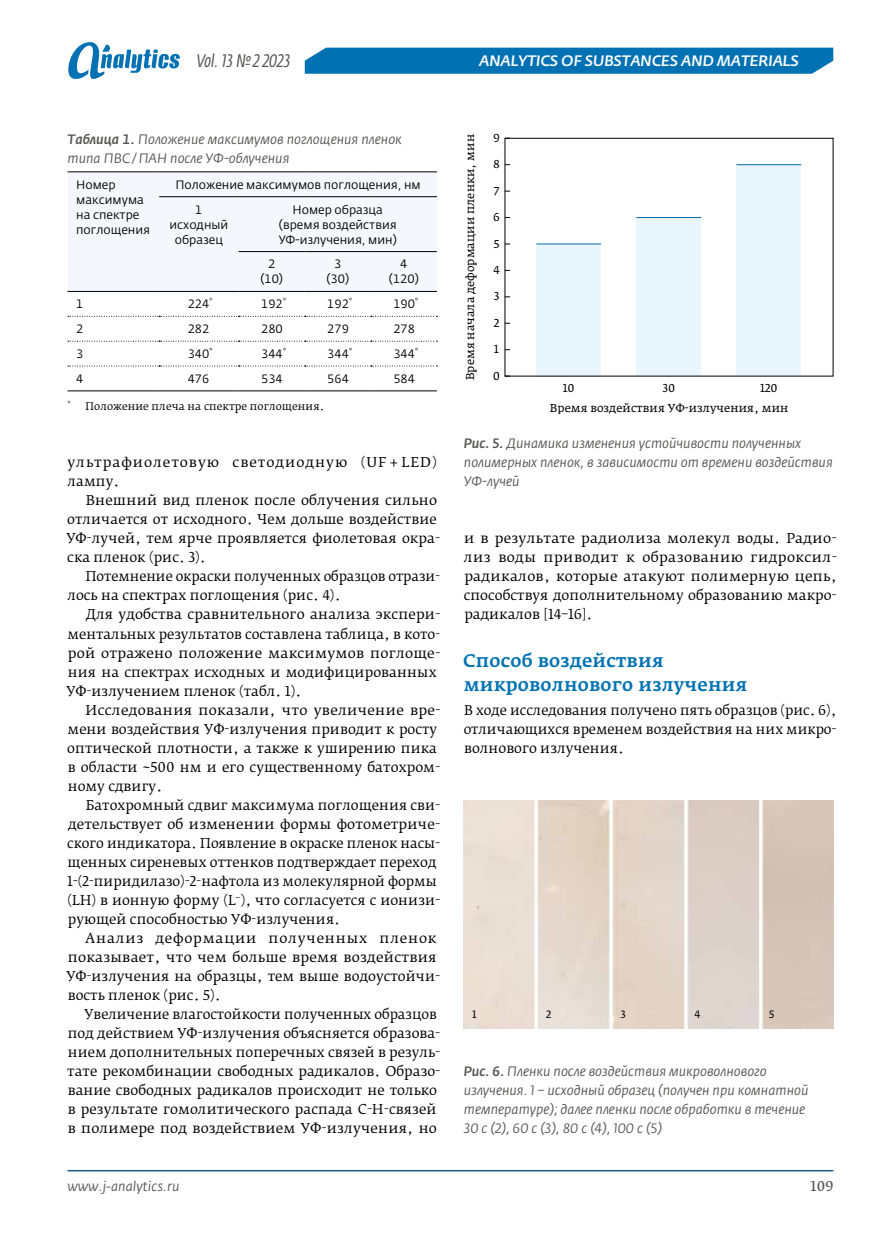
<style>
.page{position:relative;width:881px;height:1234px;background:#fff}
.page>*{position:absolute;margin:0;border:0;box-sizing:border-box;transform-origin:0 0}
.t1{font:500 18px/23.9px "Fedra Serif A Pro";letter-spacing:.01em;color:#0072b4}
.t2{font:italic 18px "Fedra Sans Cond Pro";color:#575756}
.t3{font:italic 500 15px "Fedra Sans Pro";letter-spacing:.01em;color:#fff}
.t4{font:13.5px/19px "Fedra Serif B Pro";color:#000}
.t5{font:italic 13.5px/19px "Fedra Sans Pro";color:#575756}
.t6{font:13.5px/19px "Fedra Serif B Pro";letter-spacing:.065em;color:#000}
.t7{font:13.5px "Fedra Serif B Pro";color:#575756}
.t8{font:12px/15px "Fedra Sans Pro";color:#000;text-align:center}
.t9{font:11.25px "Fedra Serif A Pro";color:#000}
.t10{font:10.5px "Fedra Serif B Pro";color:#000}
.t11{font:10.5px "Fedra Serif A Pro";color:#000}
.s1{font-weight:500}
</style>
<div class="page">
<hr style="left:68px;top:1169px;width:765px;height:2px;background:#1d5b89">
<div style="left:305px;top:48px;width:527px;height:26px;background:#0072b4"></div>
<svg style="left:68px;top:42px;width:112px;height:37px"></svg>
<div style="left:68px;top:172px;width:368px;height:119px;background:#f5f7fc"></div>
<hr style="left:159px;top:196px;width:79px;height:1px;background:#000">
<hr style="left:68px;top:171px;width:91px;height:1px;background:#000">
<hr style="left:159px;top:171px;width:79px;height:1px;background:#000">
<hr style="left:238px;top:171px;width:66px;height:1px;background:#000">
<hr style="left:304px;top:171px;width:66px;height:1px;background:#000">
<hr style="left:370px;top:171px;width:66px;height:1px;background:#000">
<hr style="left:238px;top:196px;width:66px;height:1px;background:#000">
<hr style="left:304px;top:196px;width:66px;height:1px;background:#000">
<hr style="left:370px;top:196px;width:66px;height:1px;background:#000">
<hr style="left:238px;top:251px;width:66px;height:1px;background:#000">
<hr style="left:304px;top:251px;width:66px;height:1px;background:#000">
<hr style="left:370px;top:251px;width:66px;height:1px;background:#000">
<svg style="left:68px;top:291px;width:369px;height:100px"></svg>
<div style="left:736px;top:165px;width:64px;height:211px;background:#eaf6fe"></div>
<div style="left:536px;top:244px;width:64px;height:132px;background:#eaf6fe"></div>
<div style="left:636px;top:217px;width:64px;height:159px;background:#eaf6fe"></div>
<hr style="left:736px;top:164px;width:64px;height:1px;background:#0069b4">
<hr style="left:536px;top:243px;width:64px;height:1px;background:#0069b4">
<hr style="left:636px;top:217px;width:64px;height:1px;background:#0069b4">
<img style="left:464px;top:800px;width:369px;height:228px">
<h1 class="t2" style="left:196px;top:50px;width:96px">Vol. 13 №2 2023</h1>
<p class="t3" style="left:479px;top:51px;width:320px">ANALYTICS OF SUBSTANCES AND MATERIALS</p>
<p class="t5" style="left:67px;top:129px;width:336px"><span class="s1">Таблица 1.</span> Положение максимумов поглощения пленок типа ПВС/ПАН после УФ-облучения</p>
<p class="t8" style="left:76px;top:177px;width:75px;text-align:left">Номер максимума на спектре поглощения</p>
<p class="t8" style="left:195px;top:172px;width:227px;line-height:24.9px;text-align:left;text-indent:-20px">Положение максимумов поглощения, нм<br>1</p>
<p class="t8" style="left:278px;top:202px;width:120px">Номер образца (время воздействия<br>УФ-излучения, мин)</p>
<p class="t8" style="left:260px;top:257px;width:24px">2 (10)</p>
<p class="t8" style="left:326px;top:257px;width:24px">3 (30)</p>
<p class="t8" style="left:389px;top:257px;width:31px">4 (120)</p>
<p class="t8" style="left:169px;top:217px;width:60px">исходный образец</p>
<p class="t8" style="left:76px;top:296px;width:9px">1</p>
<p class="t8" style="left:187px;top:296px;width:27px">224<sup>*</sup></p>
<p class="t8" style="left:261px;top:296px;width:27px">192<sup>*</sup></p>
<p class="t8" style="left:327px;top:296px;width:27px">192<sup>*</sup></p>
<p class="t8" style="left:393px;top:296px;width:27px">190<sup>*</sup></p>
<p class="t8" style="left:76px;top:321px;width:9px">2</p>
<p class="t8" style="left:187px;top:321px;width:23px">282</p>
<p class="t8" style="left:261px;top:321px;width:23px">280</p>
<p class="t8" style="left:327px;top:321px;width:23px">279</p>
<p class="t8" style="left:393px;top:321px;width:23px">278</p>
<p class="t8" style="left:76px;top:346px;width:9px">3</p>
<p class="t8" style="left:187px;top:346px;width:27px">340<sup>*</sup></p>
<p class="t8" style="left:261px;top:346px;width:27px">344<sup>*</sup></p>
<p class="t8" style="left:327px;top:346px;width:27px">344<sup>*</sup></p>
<p class="t8" style="left:393px;top:346px;width:27px">344<sup>*</sup></p>
<p class="t8" style="left:76px;top:371px;width:9px">4</p>
<p class="t8" style="left:187px;top:371px;width:23px">476</p>
<p class="t8" style="left:261px;top:371px;width:23px">534</p>
<p class="t8" style="left:327px;top:371px;width:23px">564</p>
<p class="t8" style="left:393px;top:371px;width:23px">584</p>
<p class="t10" style="left:68px;top:400px;width:258px"><sup>*</sup> Положение плеча на спектре поглощения.</p>
<p class="t6" style="left:67px;top:453px;width:371px">ультрафиолетовую светодиодную (UF + LED) лампу.</p>
<p class="t4" style="left:66px;top:491px;width:375px;text-indent:19px">Внешний вид пленок после облучения сильно отличается от исходного. Чем дольше воздействие УФ-лучей, тем ярче проявляется фиолетовая окра&shy;ска пленок (рис. 3).</p>
<p class="t4" style="left:67px;top:567px;width:373px;text-indent:18px">Потемнение окраски полученных образцов отрази&shy;лось на спектрах поглощения (рис. 4).</p>
<p class="t4" style="left:66px;top:605px;width:375px;text-indent:19px">Для удобства сравнительного анализа экспери&shy;ментальных результатов составлена таблица, в кото&shy;рой отражено положение максимумов поглоще&shy;ния на спектрах исходных и модифицированных УФ-излучением пленок (табл. 1).</p>
<p class="t4" style="left:67px;top:700px;width:374px;text-indent:18px">Исследования показали, что увеличение вре&shy;мени воздействия УФ-излучения приводит к росту оптической плотности, а также к уширению пика в области ~500 нм и его существенному батохром&shy;ному сдвигу.</p>
<p class="t4" style="left:67px;top:795px;width:374px;text-indent:19px">Батохромный сдвиг максимума поглощения сви&shy;детельствует об изменении формы фотометриче&shy;ского индикатора. Появление в окраске пленок насы&shy;щенных сиреневых оттенков подтверждает переход 1-(2‑пиридилазо)-2‑нафтола из молекулярной формы (LH) в ионную форму (L<sup>–</sup>), что согласуется с ионизи&shy;рующей способностью УФ-излучения.</p>
<p class="t4" style="left:66px;top:928px;width:375px;text-indent:19px">Анализ деформации полученных пленок показывает, что чем больше время воздействия УФ-излучения на образцы, тем выше водоустойчи&shy;вость пленок (рис. 5).</p>
<p class="t4" style="left:67px;top:1004px;width:374px;text-indent:17px">Увеличение влагостойкости полученных образцов под действием УФ-излучения объясняется образова&shy;нием дополнительных поперечных связей в резуль&shy;тате рекомбинации свободных радикалов. Образо&shy;вание свободных радикалов происходит не только в результате гомолитического распада С-Н-связей в полимере под воздействием УФ-излучения, но</p>
<p class="t9" style="left:465px;top:380px;width:247px;rotate:-90deg">Время начала деформации пленки, мин</p>
<p class="t9" style="left:493px;top:133px;width:8px">9</p>
<p class="t9" style="left:493px;top:159px;width:8px">8</p>
<p class="t9" style="left:493px;top:186px;width:8px">7</p>
<p class="t9" style="left:493px;top:212px;width:8px">6</p>
<p class="t9" style="left:493px;top:238px;width:8px">5</p>
<p class="t9" style="left:493px;top:265px;width:8px">4</p>
<p class="t9" style="left:493px;top:291px;width:8px">3</p>
<p class="t9" style="left:493px;top:318px;width:8px">2</p>
<p class="t9" style="left:493px;top:344px;width:8px">1</p>
<p class="t9" style="left:493px;top:370px;width:8px">0</p>
<p class="t9" style="left:562px;top:382px;width:13px">10</p>
<p class="t9" style="left:662px;top:382px;width:14px">30</p>
<p class="t9" style="left:759px;top:382px;width:19px">120</p>
<p class="t9" style="left:549px;top:403px;width:240px">Время воздействия УФ-излучения, мин</p>
<p class="t5" style="left:464px;top:434px;width:370px"><span class="s1">Рис. 5.</span> Динамика изменения устойчивости полученных полимерных пленок, в зависимости от времени воздействия<br>УФ-лучей</p>
<p class="t4" style="left:463px;top:529px;width:374px;text-align:justify">и в результате радиолиза молекул воды. Радио&shy;лиз воды приводит к образованию гидроксил&shy;радикалов, которые атакуют полимерную цепь, способствуя дополнительному образованию макро&shy;радикалов [14–16].</p>
<h1 class="t1" style="left:463px;top:649px;width:285px">Способ воздействия микроволнового излучения</h1>
<p class="t4" style="left:463px;top:700px;width:374px;text-align:justify">В ходе исследования получено пять образцов (рис. 6), отличающихся временем воздействия на них микро&shy;волнового излучения.</p>
<p class="t11" style="left:472px;top:1010px;width:6px">1</p>
<p class="t11" style="left:546px;top:1010px;width:7px">2</p>
<p class="t11" style="left:620px;top:1010px;width:7px">3</p>
<p class="t11" style="left:694px;top:1010px;width:7px">4</p>
<p class="t11" style="left:768px;top:1010px;width:7px">5</p>
<p class="t5" style="left:464px;top:1061px;width:346px"><span class="s1">Рис. 6.</span> Пленки после воздействия микроволнового излучения. 1 – исходный образец (получен при комнатной температуре); далее пленки после обработки в течение 30 с (2), 60 с (3), 80 с (4), 100 с (5)</p>
<p class="t5" style="left:67px;top:1176px;width:113px">www.j-analytics.ru</p>
<p class="t7" style="left:810px;top:1176px;width:24px">109</p>
</div>
